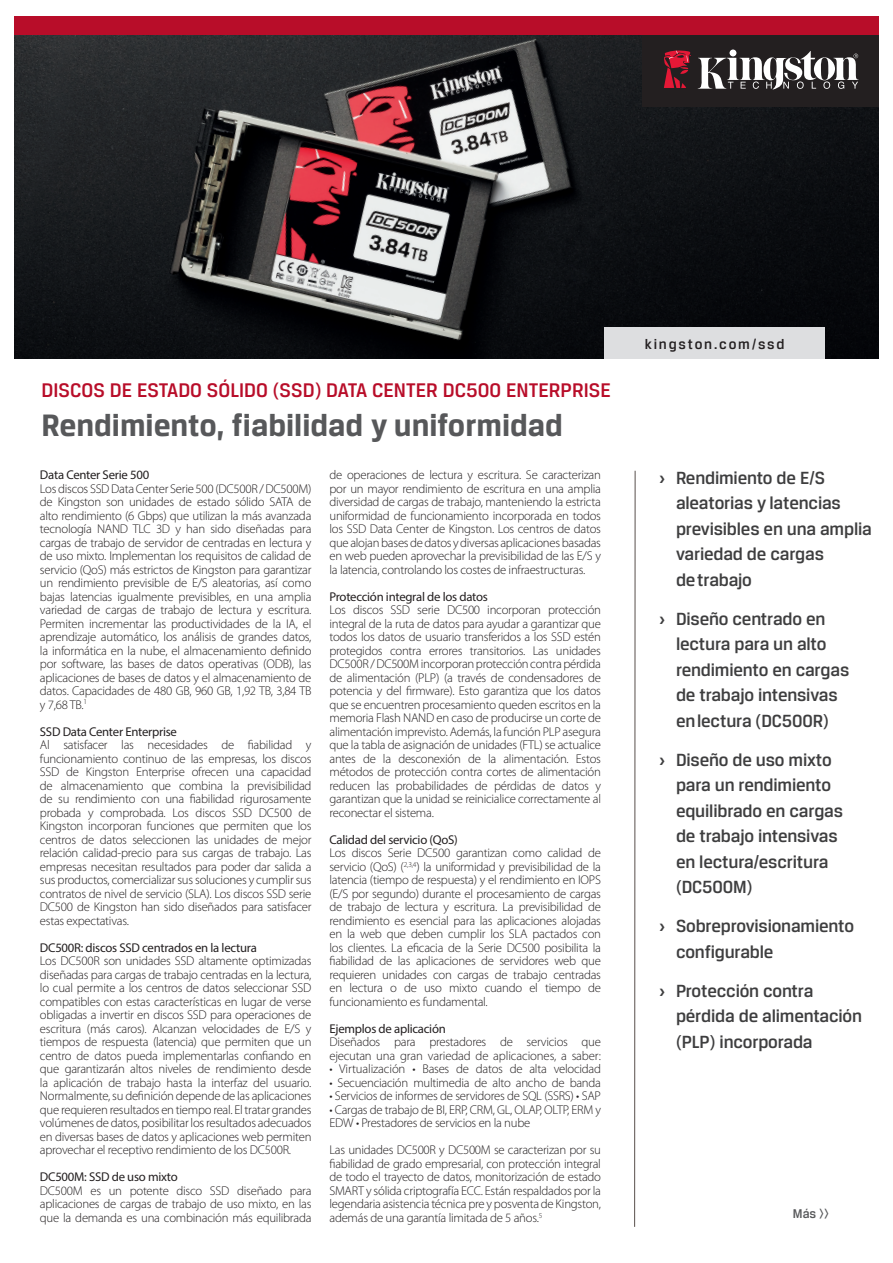
<style>
.page{position:relative;width:893px;height:1263px;background:#fff}
.page>*{position:absolute;margin:0;border:0;box-sizing:border-box;transform-origin:0 0}
.t1{font:700 33px "Breuer Text";color:#57585a}
.t2{font:500 21px "Breuer Text";color:#b80d29}
.t3{font:500 18.75px/25.5px "Breuer Text";letter-spacing:-.01em;color:#3e3e3f}
.t4{font:500 15px "Breuer Text";letter-spacing:.12em;color:#231f20}
.t5{font:500 13.5px "Breuer Text";color:#57585a}
.t6{font:300 12.75px/13.5px "Myriad Pro";letter-spacing:-.02em;color:#231f20;text-align:justify}
.t7{font:12.75px "Myriad Pro";letter-spacing:-.02em;color:#231f20}
.s1{font-weight:700}
</style>
<div class="page">
<img style="left:14px;top:35px;width:864px;height:323px">
<div style="left:605px;top:327px;width:220px;height:32px;background:#dddee0"></div>
<div style="left:14px;top:17px;width:864px;height:18px;background:#b80d29"></div>
<div style="left:642px;top:36px;width:236px;height:71px;background:#231f20"></div>
<div style="left:729px;top:50px;width:7px;height:6px;background:#fff;border-radius:50%"></div>
<svg style="left:698px;top:51px;width:161px;height:39px"></svg>
<svg style="left:664px;top:50px;width:27px;height:38px"></svg>
<svg style="left:634px;top:470px;width:2px;height:757px;background:#aba6a4"></svg>
<h2 class="t2" style="left:41px;top:378px;width:571px">DISCOS DE ESTADO SÓLIDO (SSD) DATA CENTER DC500 ENTERPRISE</h2>
<h1 class="t1" style="left:41px;top:406px;width:523px">Rendimiento, fiabilidad y uniformidad</h1>
<p class="t7" style="left:40px;top:467px;width:111px">Data Center Serie 500</p>
<p class="t6" style="left:40px;top:482px;width:273px">Los discos SSD Data Center Serie 500 (DC500R / DC500M) de Kingston son unidades de estado sólido SATA de alto rendimiento (6 Gbps) que utilizan la más avanzada tecnología NAND TLC 3D y han sido diseñadas para cargas de trabajo de servidor de centradas en lectura y de uso mixto. Implementan los requisitos de calidad de servicio (QoS) más estrictos de Kingston para garantizar un rendimiento previsible de E/S aleatorias, así como bajas latencias igualmente previsibles, en una amplia variedad de cargas de trabajo de lectura y escritura.<br>Permiten incrementar las productividades de la IA, el aprendizaje automático, los análisis de grandes datos, la informática en la nube, el almacenamiento definido por software, las bases de datos operativas (ODB), las aplicaciones de bases de datos y el almacenamiento de datos. Capacidades de 480 GB, 960 GB, 1,92 TB, 3,84 TB y 7,68 TB.<sup>1</sup></p>
<p class="t7" style="left:40px;top:724px;width:139px">SSD Data Center Enterprise</p>
<p class="t6" style="left:40px;top:738px;width:273px">Al satisfacer las necesidades de fiabilidad y funcionamiento continuo de las empresas, los discos SSD de Kingston Enterprise ofrecen una capacidad de almacenamiento que combina la previsibilidad de su rendimiento con una fiabilidad rigurosamente probada y comprobada. Los discos SSD DC500 de Kingston incorporan funciones que permiten que los centros de datos seleccionen las unidades de mejor relación calidad-precio para sus cargas de trabajo. Las empresas necesitan resultados para poder dar salida a sus productos, comercializar sus soluciones y cumplir sus contratos de nivel de servicio (SLA). Los discos SSD serie DC500 de Kingston han sido diseñados para satisfacer estas expectativas.</p>
<p class="t7" style="left:40px;top:940px;width:218px">DC500R: discos SSD centrados en la lectura</p>
<p class="t6" style="left:40px;top:954px;width:273px">Los DC500R son unidades SSD altamente optimizadas diseñadas para cargas de trabajo centradas en la lectura, lo cual permite a los centros de datos seleccionar SSD compatibles con estas características en lugar de verse obligadas a invertir en discos SSD para operaciones de escritura (más caros). Alcanzan velocidades de E/S y tiempos de respuesta (latencia) que permiten que un centro de datos pueda implementarlas confiando en que garantizarán altos niveles de rendimiento desde la aplicación de trabajo hasta la interfaz del usuario.<br>Normalmente, su definición depende de las aplicaciones que requieren resultados en tiempo real. El tratar grandes volúmenes de datos, posibilitar los resultados adecuados en diversas bases de datos y aplicaciones web permiten aprovechar el receptivo rendimiento de los DC500R.</p>
<p class="t7" style="left:40px;top:1169px;width:139px">DC500M: SSD de uso mixto</p>
<p class="t6" style="left:40px;top:1184px;width:273px">DC500M es un potente disco SSD diseñado para aplicaciones de cargas de trabajo de uso mixto, en las que la demanda es una combinación más equilibrada</p>
<p class="t6" style="left:329px;top:468px;width:273px">de operaciones de lectura y escritura. Se caracterizan por un mayor rendimiento de escritura en una amplia diversidad de cargas de trabajo, manteniendo la estricta uniformidad de funcionamiento incorporada en todos los SSD Data Center de Kingston. Los centros de datos que alojan bases de datos y diversas aplicaciones basadas en web pueden aprovechar la previsibilidad de las E/S y la latencia, controlando los costes de infraestructuras.</p>
<p class="t7" style="left:329px;top:589px;width:160px">Protección integral de los datos</p>
<p class="t6" style="left:329px;top:603px;width:273px">Los discos SSD serie DC500 incorporan protección integral de la ruta de datos para ayudar a garantizar que todos los datos de usuario transferidos a los SSD estén protegidos contra errores transitorios. Las unidades DC500R / DC500M incorporan protección contra pérdida de alimentación (PLP) (a través de condensadores de potencia y del firmware). Esto garantiza que los datos que se encuentren procesamiento queden escritos en la memoria Flash NAND en caso de producirse un corte de alimentación imprevisto. Además, la función PLP asegura que la tabla de asignación de unidades (FTL) se actualice antes de la desconexión de la alimentación. Estos métodos de protección contra cortes de alimentación reducen las probabilidades de pérdidas de datos y garantizan que la unidad se reinicialice correctamente al reconectar el sistema.</p>
<p class="t7" style="left:329px;top:832px;width:130px">Calidad del servicio (QoS)</p>
<p class="t6" style="left:329px;top:846px;width:273px">Los discos Serie DC500 garantizan como calidad de servicio (QoS) (<sup>2,3,4</sup>) la uniformidad y previsibilidad de la latencia (tiempo de respuesta) y el rendimiento en IOPS (E/S por segundo) durante el procesamiento de cargas de trabajo de lectura y escritura. La previsibilidad de rendimiento es esencial para las aplicaciones alojadas en la web que deben cumplir los SLA pactados con los clientes. La eficacia de la Serie DC500 posibilita la fiabilidad de las aplicaciones de servidores web que requieren unidades con cargas de trabajo centradas en lectura o de uso mixto cuando el tiempo de funcionamiento es fundamental.</p>
<p class="t7" style="left:329px;top:1021px;width:118px">Ejemplos de aplicación</p>
<p class="t6" style="left:329px;top:1035px;width:273px">Diseñados para prestadores de servicios que ejecutan una gran variedad de aplicaciones, a saber:</p>
<p class="t6" style="left:329px;top:1062px;width:273px">• Virtualización • Bases de datos de alta velocidad</p>
<p class="t6" style="left:329px;top:1076px;width:273px">• Secuenciación multimedia de alto ancho de banda</p>
<p class="t6" style="left:329px;top:1089px;width:273px">• Servicios de informes de servidores de SQL (SSRS) • SAP</p>
<p class="t6" style="left:329px;top:1103px;width:273px">• Cargas de trabajo de BI, ERP, CRM, GL, OLAP, OLTP, ERM y<br>EDW • Prestadores de servicios en la nube</p>
<p class="t6" style="left:329px;top:1143px;width:273px">Las unidades DC500R y DC500M se caracterizan por su fiabilidad de grado empresarial, con protección integral de todo el trayecto de datos, monitorización de estado SMART y sólida criptografía ECC. Están respaldados por la legendaria asistencia técnica pre y posventa de Kingston, además de una garantía limitada de 5 años.<sup>5</sup></p>
<p class="t4" style="left:645px;top:336px;width:141px">kingston.com/ssd</p>
<h3 class="t3" style="left:676px;top:464px;width:197px;text-indent:-17px"><span class="s1">›</span> Rendimiento de E/S aleatorias y latencias previsibles en una amplia variedad de cargas<br>de trabajo</h3>
<h3 class="t3" style="left:676px;top:605px;width:175px;text-indent:-17px"><span class="s1">›</span> Diseño centrado en lectura para un alto rendimiento en cargas de trabajo intensivas en lectura (DC500R)</h3>
<h3 class="t3" style="left:676px;top:746px;width:169px;text-indent:-17px"><span class="s1">›</span> Diseño de uso mixto para un rendimiento equilibrado en cargas de trabajo intensivas en lectura/escritura (DC500M)</h3>
<h3 class="t3" style="left:676px;top:913px;width:179px;text-indent:-17px"><span class="s1">›</span> Sobreprovisionamiento configurable</h3>
<h3 class="t3" style="left:676px;top:977px;width:188px;text-indent:-17px"><span class="s1">›</span> Protección contra pérdida de alimentación (PLP) incorporada</h3>
<p class="t5" style="left:793px;top:1206px;width:37px">Más &gt;&gt;</p>
</div>
